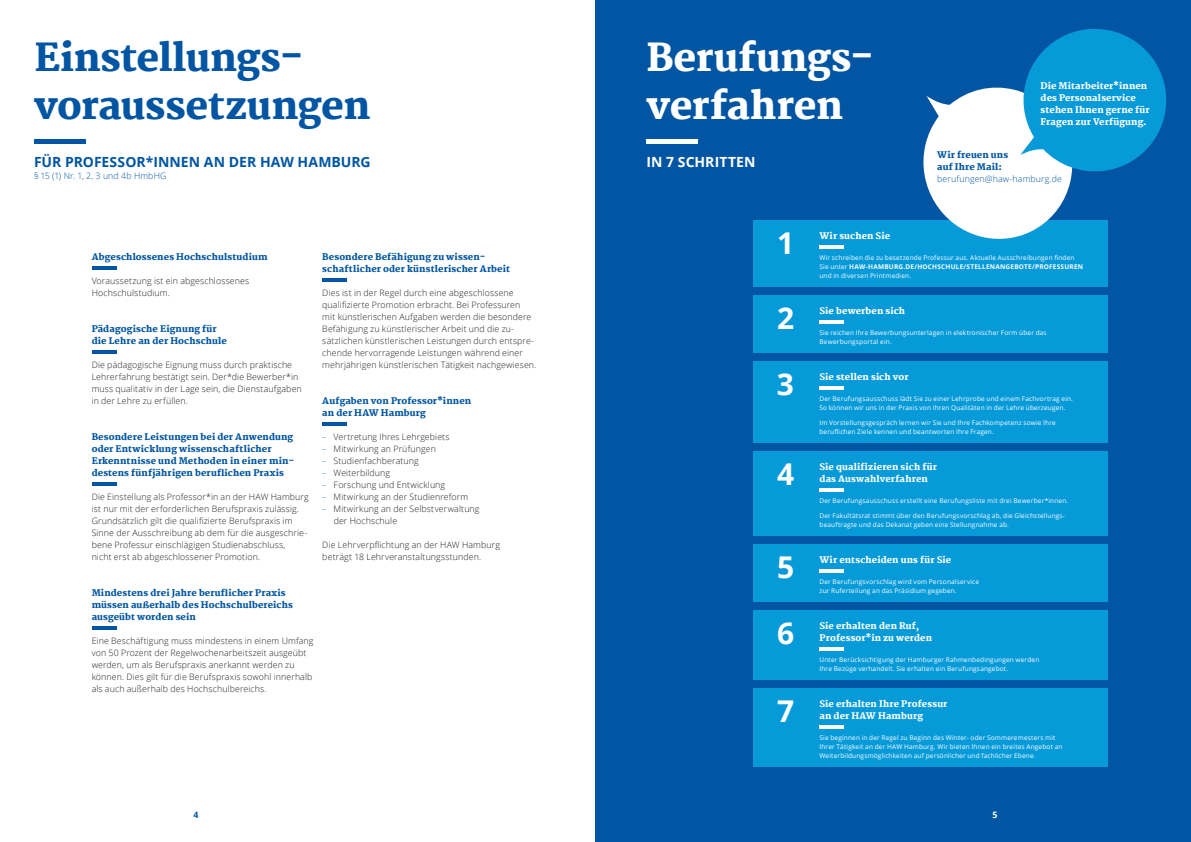
<style>
.page{position:relative;width:1191px;height:842px;background:#fff}
.page>*{position:absolute;margin:0;border:0;box-sizing:border-box;transform-origin:0 0}
.t1{font:800 38px/48px "Martel";letter-spacing:-.01em;color:#0155a2}
.t2{font:800 38px/48px "Martel";letter-spacing:-.01em;color:#fff}
.t3{font:700 30px "Open Sans";color:#fff}
.t4{font:700 14px "Open Sans";color:#0155a2}
.t5{font:700 14px "Open Sans";letter-spacing:.005em;color:#fff}
.t6{font:800 9px/12px "Martel";letter-spacing:.015em;color:#0155a2}
.t7{font:800 9px/12px "Martel";letter-spacing:.005em;color:#fff}
.t8{font:300 8.8px/12px "Open Sans";letter-spacing:.015em;color:#231f20}
.t9{font:300 8.8px "Open Sans";letter-spacing:.01em;color:#0155a2}
.t10{font:700 8.8px "Open Sans";color:#0155a2}
.t11{font:700 8.8px "Open Sans";color:#fff}
.t12{font:6.5px/9px "Open Sans";letter-spacing:.025em;color:#fff}
.s1{color:#0155a2}
.s2{font-weight:700}
</style>
<div class="page">
<div style="left:595px;top:0;width:596px;height:842px;background:#0155a2"></div>
<div style="left:753px;top:221px;width:354px;height:66px;background:#069ad9"></div>
<div style="left:753px;top:296px;width:354px;height:57px;background:#069ad9"></div>
<div style="left:753px;top:545px;width:354px;height:57px;background:#069ad9"></div>
<div style="left:753px;top:611px;width:354px;height:69px;background:#069ad9"></div>
<div style="left:753px;top:689px;width:354px;height:78px;background:#069ad9"></div>
<div style="left:753px;top:452px;width:354px;height:84px;background:#069ad9"></div>
<div style="left:753px;top:362px;width:354px;height:81px;background:#069ad9"></div>
<hr style="left:819px;top:387px;width:25px;height:3px;background:#fff">
<hr style="left:322px;top:279px;width:25px;height:3px;background:#0155a2">
<hr style="left:322px;top:423px;width:25px;height:3px;background:#0155a2">
<hr style="left:92px;top:267px;width:25px;height:3px;background:#0155a2">
<hr style="left:92px;top:351px;width:25px;height:3px;background:#0155a2">
<hr style="left:92px;top:483px;width:25px;height:3px;background:#0155a2">
<hr style="left:92px;top:627px;width:25px;height:3px;background:#0155a2">
<div style="left:34px;top:139px;width:51px;height:5px;background:#0155a2"></div>
<div style="left:646px;top:139px;width:51px;height:5px;background:#fff"></div>
<hr style="left:819px;top:246px;width:25px;height:3px;background:#fff">
<hr style="left:819px;top:321px;width:25px;height:3px;background:#fff">
<hr style="left:819px;top:570px;width:25px;height:3px;background:#fff">
<hr style="left:819px;top:648px;width:25px;height:3px;background:#fff">
<hr style="left:819px;top:726px;width:25px;height:3px;background:#fff">
<hr style="left:819px;top:489px;width:25px;height:3px;background:#fff">
<svg style="left:916px;top:29px;width:251px;height:218px"></svg>
<h1 class="t1" style="left:34px;top:34px;width:338px">Einstellungs&shy;voraussetzungen</h1>
<h3 class="t4" style="left:34px;top:152px;width:338px">FÜR PROFESSOR*INNEN AN DER HAW HAMBURG</h3>
<p class="t9" style="left:34px;top:170px;width:134px">§ 15 (1) Nr. 1, 2, 3 und 4b HmbHG</p>
<p class="t6" style="left:92px;top:251px;width:177px">Abgeschlossenes Hochschulstudium</p>
<p class="t8" style="left:92px;top:274px;width:159px">Voraussetzung ist ein abgeschlossenes<br>Hochschulstudium.</p>
<p class="t6" style="left:92px;top:323px;width:137px">Pädagogische Eignung für die Lehre an der Hochschule</p>
<p class="t8" style="left:92px;top:358px;width:212px">Die pädagogische Eignung muss durch praktische Lehrerfahrung bestätigt sein. Der*die Bewerber*in muss qualitativ in der Lage sein, die Dienstaufgaben in der Lehre zu erfüllen.</p>
<p class="t6" style="left:92px;top:431px;width:204px">Besondere Leistungen bei der Anwendung oder Entwicklung wissenschaftlicher Erkenntnisse und Methoden in einer min&shy;destens fünfjährigen beruflichen Praxis</p>
<p class="t8" style="left:92px;top:490px;width:218px">Die Einstellung als Professor*in an der HAW Hamburg ist nur mit der erforderlichen Berufspraxis zulässig.<br>Grundsätzlich gilt die qualifizierte Berufspraxis im Sinne der Ausschreibung ab dem für die ausgeschrie&shy;bene Professur einschlägigen Studienabschluss,<br>nicht erst ab abgeschlossener Promotion.</p>
<p class="t6" style="left:92px;top:587px;width:203px">Mindestens drei Jahre beruflicher Praxis müssen außerhalb des Hochschulbereichs ausgeübt worden sein</p>
<p class="t8" style="left:92px;top:634px;width:223px">Eine Beschäftigung muss mindestens in einem Umfang von 50 Prozent der Regelwochenarbeitszeit ausgeübt werden, um als Berufspraxis anerkannt werden zu können. Dies gilt für die Berufspraxis sowohl innerhalb als auch außerhalb des Hochschulbereichs.</p>
<p class="t6" style="left:322px;top:251px;width:189px">Besondere Befähigung zu wissen&shy;schaftlicher oder künstlerischer Arbeit</p>
<p class="t8" style="left:322px;top:286px;width:215px">Dies ist in der Regel durch eine abgeschlossene qualifizierte Promotion erbracht. Bei Professuren<br>mit künstlerischen Aufgaben werden die besondere Befähigung zu künstlerischer Arbeit und die zu&shy;sätzlichen künstlerischen Leistungen durch entspre&shy;chende hervorragende Leistungen während einer mehrjährigen künstlerischen Tätigkeit nachgewiesen.</p>
<p class="t6" style="left:322px;top:395px;width:150px">Aufgaben von Professor*innen an der HAW Hamburg</p>
<p class="t8" style="left:322px;top:430px;width:129px"><span class="s1">–</span> Vertretung Ihres Lehrgebiets</p>
<p class="t8" style="left:322px;top:442px;width:115px"><span class="s1">–</span> Mitwirkung an Prüfungen</p>
<p class="t8" style="left:322px;top:454px;width:98px"><span class="s1">–</span> Studienfachberatung</p>
<p class="t8" style="left:322px;top:466px;width:69px"><span class="s1">–</span> Weiterbildung</p>
<p class="t8" style="left:322px;top:478px;width:124px"><span class="s1">–</span> Forschung und Entwicklung</p>
<p class="t8" style="left:322px;top:490px;width:147px"><span class="s1">–</span> Mitwirkung an der Studienreform</p>
<p class="t8" style="left:334px;top:502px;width:147px;text-indent:-11px"><span class="s1">–</span> Mitwirkung an der Selbstverwaltung der Hochschule</p>
<p class="t8" style="left:322px;top:538px;width:179px">Die Lehrverpflichtung an der HAW Hamburg beträgt 18 Lehrveranstaltungsstunden.</p>
<p class="t10" style="left:193px;top:808px;width:7px">4</p>
<h1 class="t2" style="left:646px;top:34px;width:229px">Berufungs&shy;verfahren</h1>
<h3 class="t5" style="left:646px;top:152px;width:111px">IN 7 SCHRITTEN</h3>
<p class="t7" style="left:1040px;top:80px;width:111px">Die Mitarbeiter*innen des Personalservice stehen Ihnen gerne für<br>Fragen zur Verfügung.</p>
<p class="t6" style="left:937px;top:149px;width:72px">Wir freuen uns auf Ihre Mail:</p>
<p class="t9" style="left:937px;top:173px;width:126px">berufungen@haw-hamburg.de</p>
<h2 class="t3" style="left:777px;top:222px;width:19px">1</h2>
<h2 class="t3" style="left:777px;top:297px;width:19px">2</h2>
<p class="t7" style="left:819px;top:230px;width:72px">Wir suchen Sie</p>
<p class="t12" style="left:819px;top:253px;width:265px">Wir schreiben die zu besetzende Professur aus. Aktuelle Ausschreibungen finden<br>Sie unter <span class="s2">HAW-HAMBURG.DE/HOCHSCHULE/STELLENANGEBOTE/PROFESSUREN </span>und in diversen Printmedien.</p>
<p class="t7" style="left:819px;top:305px;width:87px">Sie bewerben sich</p>
<p class="t12" style="left:819px;top:328px;width:229px">Sie reichen Ihre Bewerbungsunterlagen in elektronischer Form über das<br>Bewerbungsportal ein.</p>
<h2 class="t3" style="left:777px;top:363px;width:19px">3</h2>
<p class="t7" style="left:819px;top:371px;width:91px">Sie stellen sich vor</p>
<p class="t12" style="left:819px;top:394px;width:255px">Der Berufungsausschuss lädt Sie zu einer Lehrprobe und einem Fachvortrag ein.<br>So können wir uns in der Praxis von Ihren Qualitäten in der Lehre überzeugen.</p>
<p class="t12" style="left:819px;top:418px;width:238px">Im Vorstellungsgespräch lernen wir Sie und Ihre Fachkompetenz sowie Ihre beruflichen Ziele kennen und beantworten Ihre Fragen.</p>
<h2 class="t3" style="left:777px;top:453px;width:19px">4</h2>
<h2 class="t3" style="left:777px;top:546px;width:19px">5</h2>
<h2 class="t3" style="left:777px;top:612px;width:19px">6</h2>
<h2 class="t3" style="left:777px;top:690px;width:19px">7</h2>
<p class="t7" style="left:819px;top:461px;width:119px">Sie qualifizieren sich für das Auswahlverfahren</p>
<p class="t12" style="left:819px;top:496px;width:250px">Der Berufungsausschuss erstellt eine Berufungsliste mit drei Bewerber*innen.</p>
<p class="t12" style="left:819px;top:511px;width:246px">Der Fakultätsrat stimmt über den Berufungsvorschlag ab, die Gleichstellungs&shy;beauftragte und das Dekanat geben eine Stellungnahme ab.</p>
<p class="t7" style="left:819px;top:554px;width:133px">Wir entscheiden uns für Sie</p>
<p class="t12" style="left:819px;top:577px;width:161px">Der Berufungsvorschlag wird vom Personalservice zur Ruferteilung an das Präsidium gegeben.</p>
<p class="t7" style="left:819px;top:620px;width:114px">Sie erhalten den Ruf,<br>Professor*in zu werden</p>
<p class="t12" style="left:819px;top:655px;width:221px">Unter Berücksichtigung der Hamburger Rahmenbedingungen werden<br>Ihre Bezüge verhandelt. Sie erhalten ein Berufungsangebot.</p>
<p class="t7" style="left:819px;top:698px;width:129px">Sie erhalten Ihre Professur an der HAW Hamburg</p>
<p class="t12" style="left:819px;top:733px;width:244px">Sie beginnen in der Regel zu Beginn des Winter- oder Sommeremesters mit<br>Ihrer Tätigkeit an der HAW Hamburg. Wir bieten Ihnen ein breites Angebot an<br>Weiterbildungsmöglichkeiten auf persönlicher und fachlicher Ebene.</p>
<p class="t11" style="left:992px;top:808px;width:7px">5</p>
</div>
